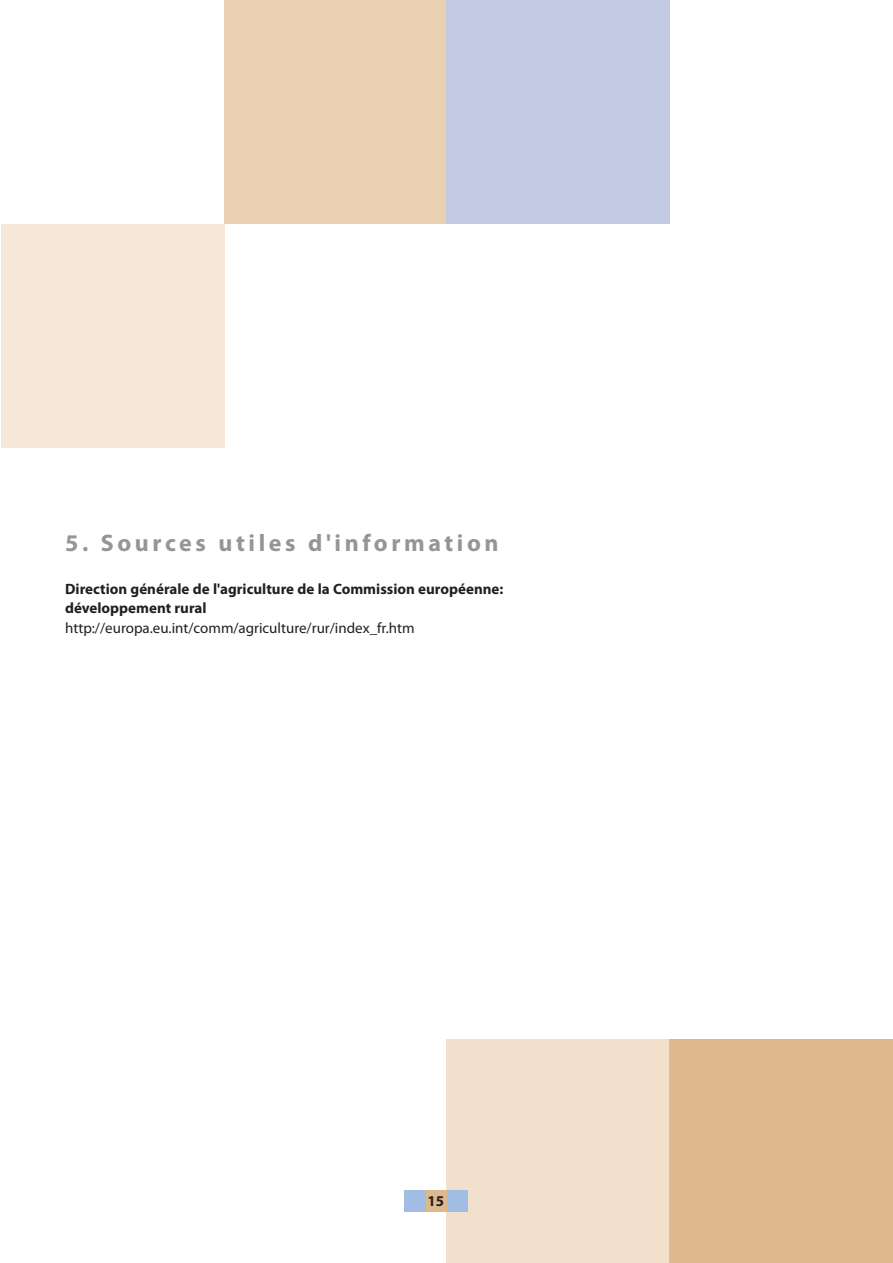
<style>
.page{position:relative;width:893px;height:1263px;background:#fff}
.page>*{position:absolute;margin:0;border:0;box-sizing:border-box;transform-origin:0 0}
.t1{font:700 24px "Myriad Pro";letter-spacing:.15em;color:#939598}
.t2{font:700 15px/19.5px "Myriad Pro";color:#231f20}
.t3{font:15px "Myriad Pro";color:#231f20}
</style>
<div class="page">
<div style="left:1px;top:224px;width:223px;height:224px;background:#f5e8d9"></div>
<div style="left:225px;top:0;width:236px;height:223px;background:#ead0b2"></div>
<div style="left:446px;top:0;width:224px;height:223px;background:#c2c9e3"></div>
<div style="left:446px;top:1040px;width:223px;height:223px;background:#f1e0cc"></div>
<div style="left:669px;top:1040px;width:223px;height:223px;background:#ddb98d"></div>
<div style="left:446px;top:1191px;width:22px;height:21px;background:#a2bde3"></div>
<div style="left:425px;top:1191px;width:21px;height:21px;background:#ddb98d"></div>
<div style="left:404px;top:1191px;width:21px;height:21px;background:#a2bde3"></div>
<h1 class="t1" style="left:65px;top:534px;width:435px">5. Sources utiles d'information</h1>
<p class="t2" style="left:65px;top:581px;width:440px">Direction générale de l'agriculture de la Commission européenne: développement rural</p>
<p class="t3" style="left:65px;top:622px;width:351px">http://europa.eu.int/comm/agriculture/rur/index_fr.htm</p>
<p class="t2" style="left:427px;top:1192px;width:18px">15</p>
</div>
